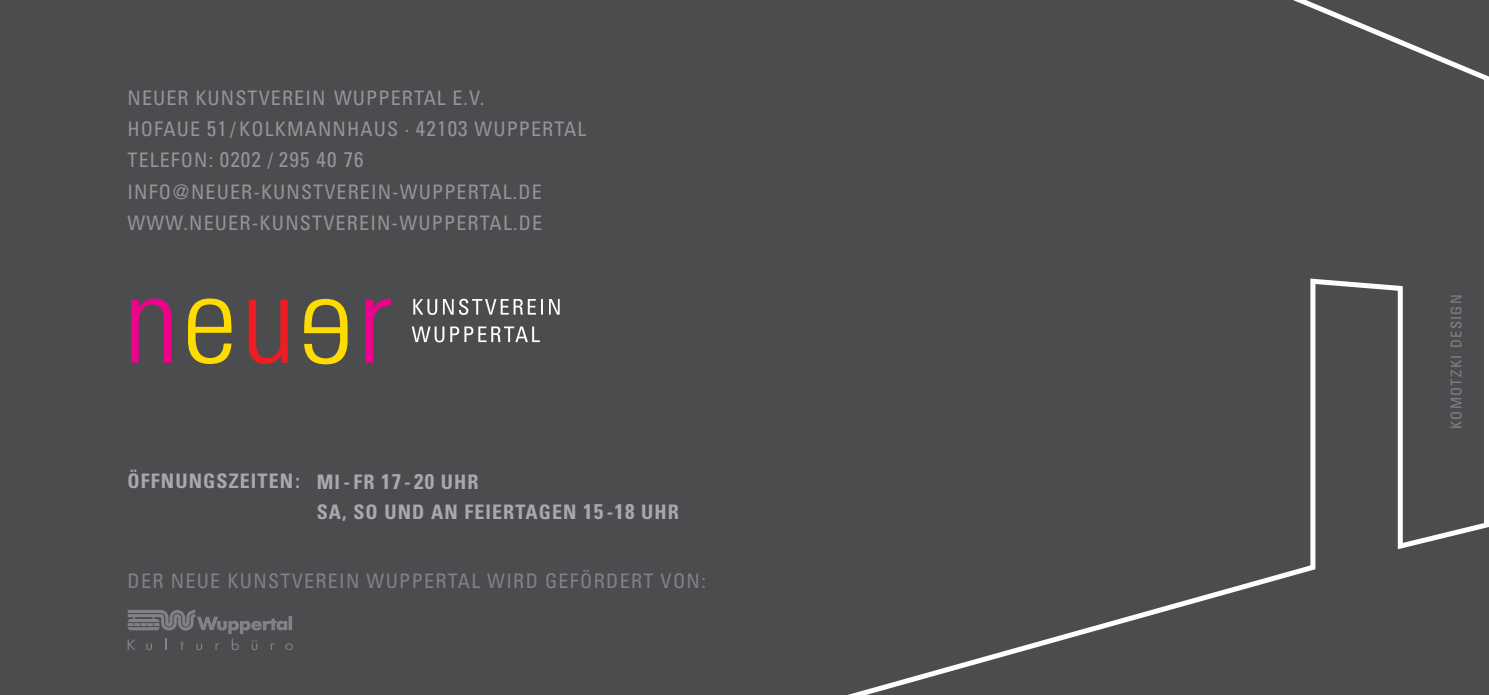
<style>
.page{position:relative;width:1489px;height:695px;background:#fff}
.page>*{position:absolute;margin:0;border:0;box-sizing:border-box;transform-origin:0 0}
.t1{font:condensed 21.25px "Univers";letter-spacing:.055em;color:#939598}
.t2{font:condensed 20px/31.2px "Univers";letter-spacing:.055em;color:#939598}
.t3{font:700 condensed 20px/31px "Univers";letter-spacing:.055em;color:#a8a9ad}
.t4{font:condensed 20px "Univers";letter-spacing:.065em;color:#808285}
.t5{font:condensed 14.5px "Univers";letter-spacing:.09em;color:#808285}
.s1{font-size:21.25px}
.s2{font-size:20px}
</style>
<div class="page">
<div style="left:0;top:0;width:1488px;height:694px;background:#4b4c4d"></div>
<svg style="left:365px;top:298px;width:26px;height:64px"></svg>
<svg style="left:249px;top:300px;width:39px;height:64px"></svg>
<svg style="left:188px;top:298px;width:43px;height:66px"></svg>
<svg style="left:131px;top:298px;width:40px;height:64px"></svg>
<svg style="left:304px;top:299px;width:43px;height:65px"></svg>
<svg style="left:412px;top:326px;width:128px;height:16px"></svg>
<svg style="left:413px;top:298px;width:146px;height:17px"></svg>
<div style="left:285px;top:643px;width:8px;height:7px;background:#76787a;border-radius:50%"></div>
<svg style="left:128px;top:610px;width:164px;height:40px"></svg>
<svg style="left:851px;top:0;width:637px;height:694px"></svg>
<p class="t2" style="left:128px;top:82px;width:358px">NEUER KUNSTVEREIN WUPPERTAL E.V.<br>HOFAUE <span class="s1">51</span> / KOLKMANNH</p>
<p class="t2" style="left:360px;top:113px;width:227px">AUS · <span class="s1">42103</span> WUPPERTAL</p>
<p class="t1" style="left:128px;top:146px;width:237px"><span class="s2">TELEFON :</span> 0202 <span class="s2">/</span> 295 40 76</p>
<p class="t2" style="left:128px;top:175px;width:415px">IN FO@NEUER-KUNSTVEREIN-WUPPERTAL.DE<br>WWW</p>
<p class="t2" style="left:183px;top:207px;width:360px">.NEUER-KUNSTVEREIN-WUPPERTAL.DE</p>
<p class="t3" style="left:317px;top:465px;width:364px;text-indent:-189px">ÖFFNUNGSZEITEN: MI -FR <span class="s1">17</span>- <span class="s1">20</span> UHR<br>SA, SO UND AN FEIERTAGEN <span class="s1">15</span>-<span class="s1">18</span> UHR</p>
<p class="t4" style="left:128px;top:568px;width:580px">D ER N EUE KUNSTVEREIN WUPPERTAL WIRD GEFÖRDERT VON :</p>
<p class="t5" style="left:1446px;top:429px;width:133px;rotate:-90deg">KOMOTZKI D ESIGN</p>
</div>
